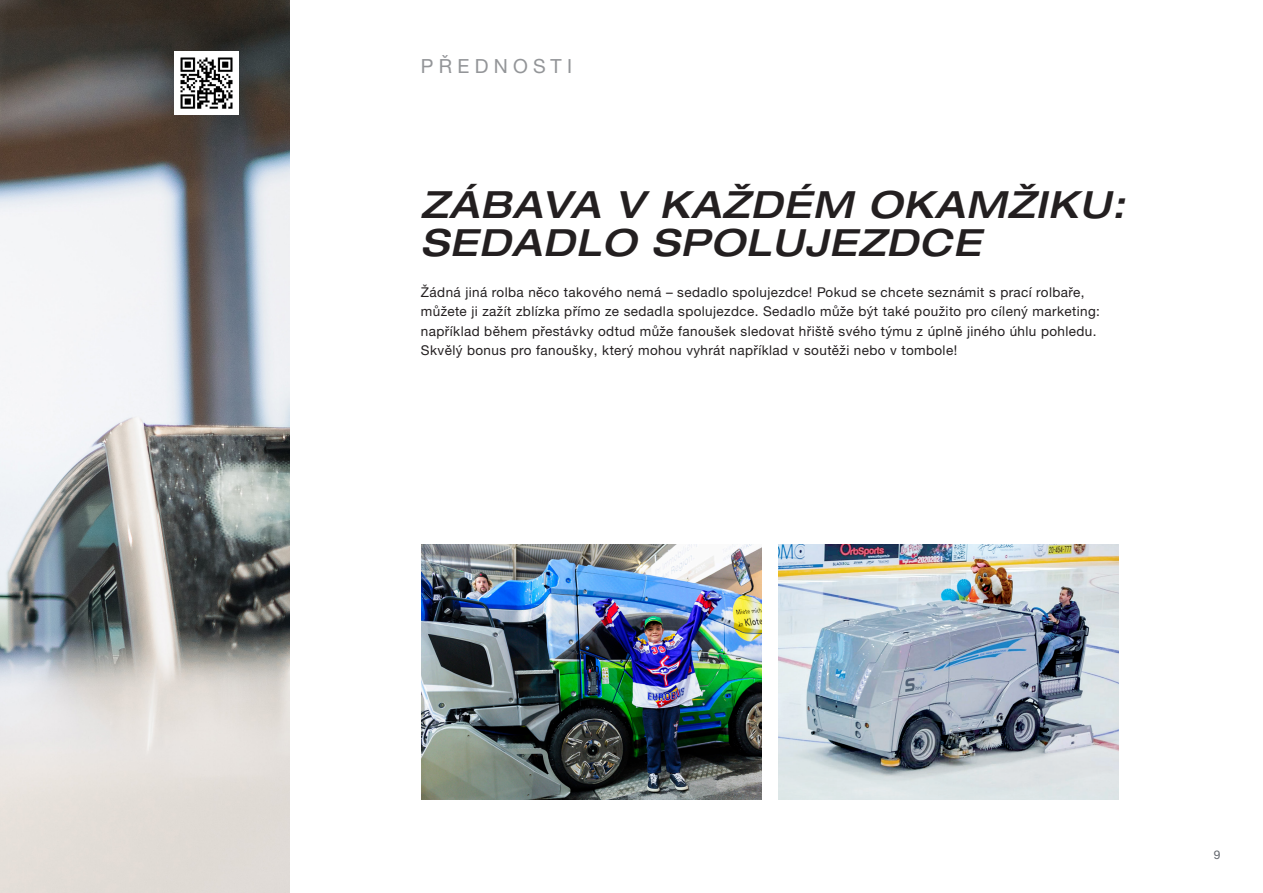
<style>
.page{position:relative;width:1263px;height:893px;background:#fff}
.page>*{position:absolute;margin:0;border:0;box-sizing:border-box;transform-origin:0 0}
.t1{font:italic 500 expanded 37.5px/37.5px "Helvetica Neue LTW1 G";letter-spacing:.03em;color:#231f20}
.t2{font:19.5px "Helvetica Neue LTW1 G";letter-spacing:.27em;color:#939598}
.t3{font:13.5px/19.5px "Helvetica Neue LTW1 G";letter-spacing:.03em;color:#231f20}
.t4{font:12px "Helvetica Neue LT Std";color:#64686f}
</style>
<div class="page">
<img style="left:0;top:0;width:289px;height:893px">
<img style="left:778px;top:544px;width:340px;height:255px">
<img style="left:174px;top:51px;width:64px;height:64px">
<img style="left:421px;top:544px;width:340px;height:255px">
<h2 class="t2" style="left:421px;top:54px;width:153px">PŘEDNOSTI</h2>
<h1 class="t1" style="left:421px;top:185px;width:705px">ZÁBAVA V KAŽDÉM OKAMŽIKU:<br>SEDADLO SPOLUJEZDCE</h1>
<p class="t3" style="left:421px;top:282px;width:680px">Žádná jiná rolba něco takového nemá – sedadlo spolujezdce! Pokud se chcete seznámit s prací rolbaře, můžete ji zažít zblízka přímo ze sedadla spolujezdce. Sedadlo může být také použito pro cílený marketing: například během přestávky odtud může fanoušek sledovat hřiště svého týmu z úplně jiného úhlu pohledu.<br>Skvělý bonus pro fanoušky, který mohou vyhrát například v soutěži nebo v tombole!</p>
<p class="t4" style="left:1214px;top:847px;width:8px">9</p>
</div>
